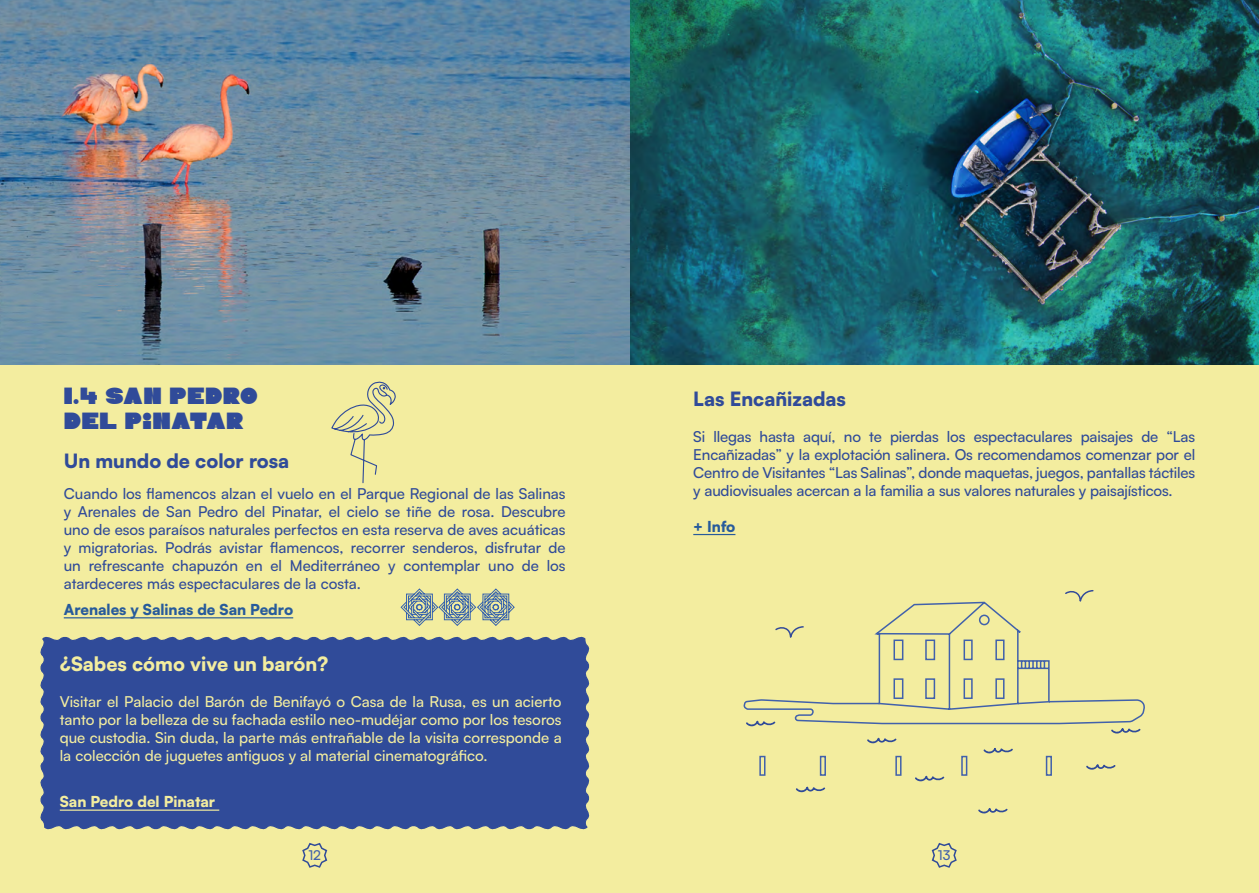
<style>
.page{position:relative;width:1259px;height:893px;background:#fff}
.page>*{position:absolute;margin:0;border:0;box-sizing:border-box;transform-origin:0 0}
.t1{font:22.5px/25.5px "Dida";letter-spacing:.02em;color:#304b99}
.t2{font:900 19.5px "Satoshi";color:#304b99}
.t3{font:900 19.5px "Satoshi";color:#f3ed9f}
.t4{font:500 15px/18px "Satoshi";letter-spacing:-.01em;color:#304b99;text-align:justify}
.t5{font:500 15px/18px "Satoshi";color:#f3ed9f;text-align:justify}
.t6{font:900 15px "Satoshi";color:#275b9b}
.t7{font:900 15px "Satoshi";color:#f3ed9f}
.t8{font:500 13.5px "Satoshi";color:#4161ab}
</style>
<div class="page">
<div style="left:0;top:0;width:629px;height:893px;background:#f3ed9f"></div>
<hr style="left:64px;top:617px;width:229px;height:1px;background:#275b9b">
<svg style="left:331px;top:381px;width:65px;height:103px"></svg>
<div style="left:40px;top:637px;width:549px;height:192px;background:#304b99"></div>
<hr style="left:60px;top:809px;width:159px;height:2px;background:#f3ed9f">
<svg style="left:400px;top:588px;width:115px;height:38px"></svg>
<div style="left:616px;top:364px;width:643px;height:529px;background:#f3ed9f"></div>
<img style="left:0;top:0;width:1259px;height:364px">
<hr style="left:693px;top:534px;width:42px;height:1px;background:#275b9b">
<svg style="left:742px;top:600px;width:404px;height:176px;background:#eae69f"></svg>
<svg style="left:1063px;top:589px;width:31px;height:26px"></svg>
<svg style="left:774px;top:625px;width:30px;height:26px"></svg>
<svg style="left:1111px;top:728px;width:29px;height:5px"></svg>
<svg style="left:746px;top:721px;width:29px;height:5px"></svg>
<svg style="left:796px;top:787px;width:29px;height:5px"></svg>
<svg style="left:867px;top:738px;width:29px;height:5px"></svg>
<svg style="left:915px;top:776px;width:29px;height:5px"></svg>
<svg style="left:978px;top:808px;width:29px;height:5px"></svg>
<svg style="left:983px;top:748px;width:30px;height:5px"></svg>
<svg style="left:1086px;top:764px;width:29px;height:6px"></svg>
<svg style="left:302px;top:842px;width:26px;height:26px"></svg>
<svg style="left:930px;top:842px;width:27px;height:27px"></svg>
<h1 class="t1" style="left:64px;top:382px;width:196px">1.4 SAN PEDRO<br>DEL PINATAR</h1>
<h2 class="t2" style="left:64px;top:446px;width:227px">Un mundo de color rosa</h2>
<p class="t4" style="left:64px;top:484px;width:503px">Cuando los flamencos alzan el vuelo en el Parque Regional de las Salinas y Arenales de San Pedro del Pinatar, el cielo se tiñe de rosa. Descubre uno de esos paraísos naturales perfectos en esta reserva de aves acuáticas y migratorias. Podrás avistar flamencos, recorrer senderos, disfrutar de un refrescante chapuzón en el Mediterráneo y contemplar uno de los atardeceres más espectaculares de la costa.</p>
<p class="t6" style="left:64px;top:598px;width:231px">Arenales y Salinas de San Pedro</p>
<h2 class="t3" style="left:60px;top:649px;width:270px">¿Sabes cómo vive un barón?</h2>
<p class="t5" style="left:60px;top:691px;width:503px">Visitar el Palacio del Barón de Benifayó o Casa de la Rusa, es un acierto tanto por la belleza de su fachada estilo neo-mudéjar como por los tesoros que custodia. Sin duda, la parte más entrañable de la visita corresponde a la colección de juguetes antiguos y al material cinematográfico.</p>
<p class="t7" style="left:60px;top:790px;width:157px">San Pedro del Pinatar</p>
<h2 class="t2" style="left:693px;top:384px;width:154px">Las Encañizadas</h2>
<p class="t4" style="left:693px;top:426px;width:503px">Si llegas hasta aquí, no te pierdas los espectaculares paisajes de “Las Encañizadas” y la explotación salinera. Os recomendamos comenzar por el Centro de Visitantes “Las Salinas”, donde maquetas, juegos, pantallas táctiles y audiovisuales acercan a la familia a sus valores naturales y paisajísticos.</p>
<p class="t6" style="left:693px;top:515px;width:44px">+ Info</p>
<p class="t8" style="left:308px;top:846px;width:14px">12</p>
<p class="t8" style="left:938px;top:846px;width:14px">13</p>
</div>
